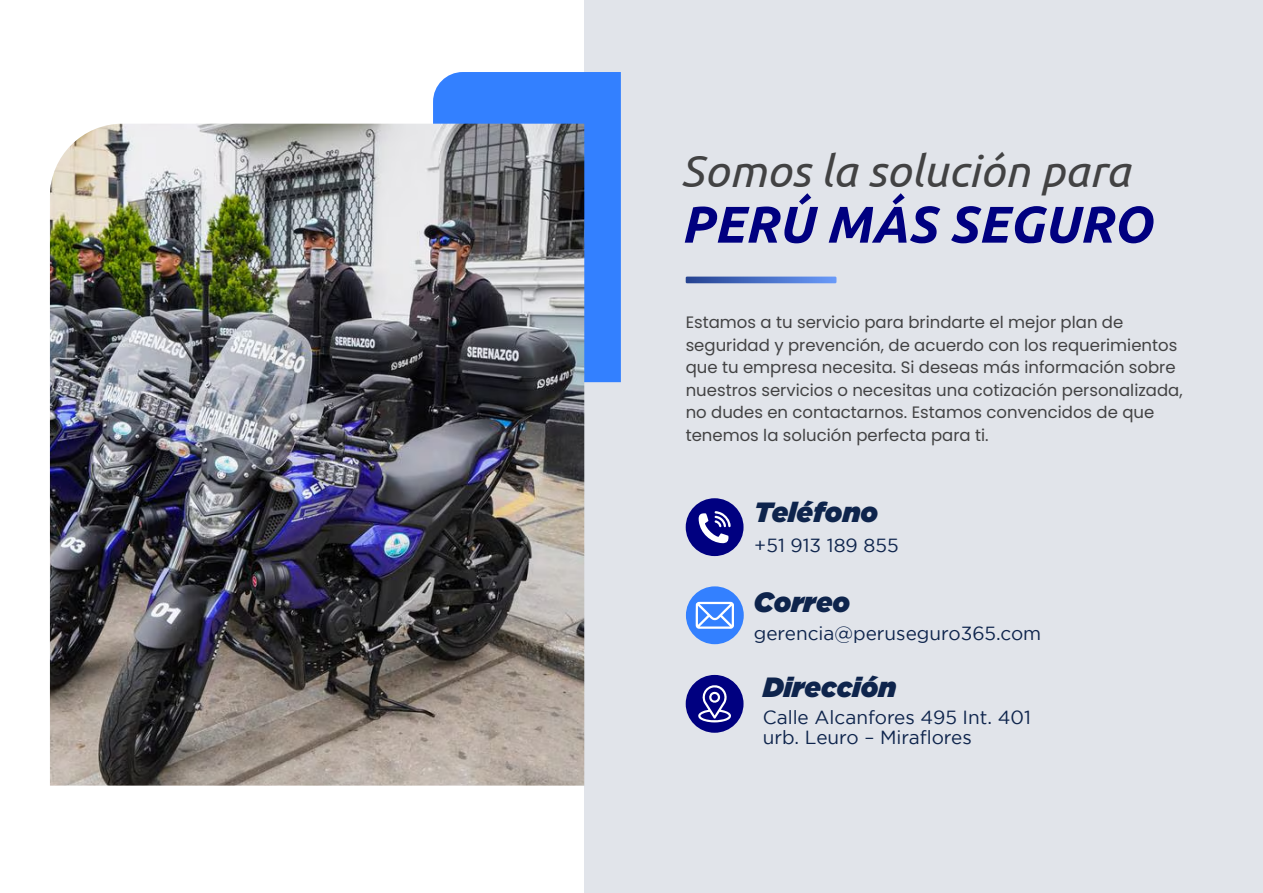
<style>
.page{position:relative;width:1263px;height:893px;background:#fff}
.page>*{position:absolute;margin:0;border:0;box-sizing:border-box;transform-origin:0 0}
.t1{font:italic 700 51.6px "Ubuntu";color:#000080}
.t2{font:italic 45.15px "Ubuntu";color:#424243}
.t3{font:italic 900 27.75px "Gotham";color:#0e244c}
.t4{font:18.9px/20.5px "Gotham";color:#0e244c}
.t5{font:16.5px/22.5px "Poppins";color:#424243}
</style>
<div class="page">
<div style="left:584px;top:0;width:679px;height:893px;background:#e1e4ea"></div>
<div style="left:433px;top:72px;width:188px;height:310px;background:#3380ff"></div>
<svg style="left:686px;top:277px;width:150px;height:6px"></svg>
<img style="left:50px;top:124px;width:534px;height:662px">
<div style="left:686px;top:498px;width:57px;height:58px;background:#000080;border-radius:50%"></div>
<div style="left:686px;top:586px;width:58px;height:58px;background:#3380ff;border-radius:50%"></div>
<div style="left:686px;top:675px;width:57px;height:58px;background:#000080;border-radius:50%"></div>
<svg style="left:698px;top:511px;width:33px;height:32px"></svg>
<svg style="left:696px;top:602px;width:38px;height:27px"></svg>
<svg style="left:698px;top:685px;width:33px;height:37px"></svg>
<h2 class="t2" style="left:681px;top:145px;width:451px">Somos la solución para</h2>
<h1 class="t1" style="left:681px;top:195px;width:472px">PERÚ MÁS SEGURO</h1>
<p class="t5" style="left:686px;top:311px;width:498px">Estamos a tu servicio para brindarte el mejor plan de seguridad y prevención, de acuerdo con los requerimientos que tu empresa necesita. Si deseas más información sobre nuestros servicios o necesitas una cotización personalizada, no dudes en contactarnos. Estamos convencidos de que tenemos la solución perfecta para ti.</p>
<h3 class="t3" style="left:754px;top:496px;width:125px">Teléfono</h3>
<p class="t4" style="left:754px;top:536px;width:146px">+51 913 189 855</p>
<h3 class="t3" style="left:754px;top:586px;width:98px">Correo</h3>
<p class="t4" style="left:754px;top:625px;width:289px">gerencia@peruseguro365.com</p>
<h3 class="t3" style="left:763px;top:671px;width:135px">Dirección</h3>
<p class="t4" style="left:763px;top:708px;width:270px">Calle Alcanfores 495 Int. 401 urb. Leuro – Miraflores</p>
</div>
